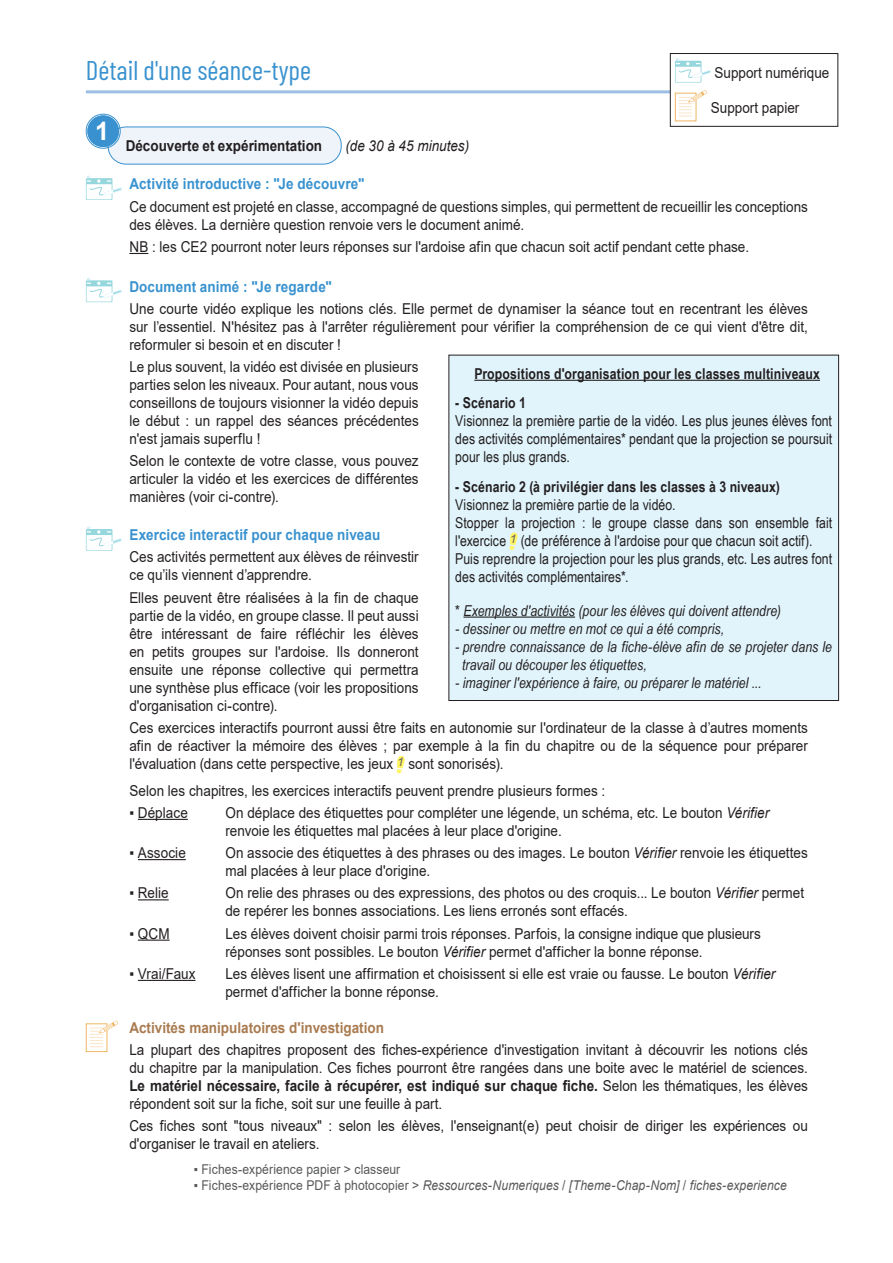
<style>
.page{position:relative;width:893px;height:1263px;background:#fff}
.page>*{position:absolute;margin:0;border:0;box-sizing:border-box;transform-origin:0 0}
.t1{font:27px "Barlow Condensed";color:#3992cf}
.t2{font:700 25.5px "Arial";color:#fff}
.t3{font:15px/18px "Arial";color:#231f20;scale:.9 1}
.t4{font:15px/18px "Arial Narrow";letter-spacing:.005em;color:#231f20;text-align:justify}
.t5{font:italic 15px/18px "Arial Narrow";color:#231f20}
.t6{font:700 15px "Arial Narrow";letter-spacing:.01em;color:#231f20}
.t7{font:700 15px "Arial";letter-spacing:.01em;color:#3992cf;scale:.9 1}
.t8{font:700 15px "Arial";color:#a97b50;scale:.9 1}
.t9{font:700 15px "Arial";color:#231f20;scale:.9 1}
.t10{font:italic 15px "Arial";color:#231f20;scale:.9 1}
.t11{font:italic 13.5px "Arial";letter-spacing:.01em;color:#57585a;scale:.9 1}
.t12{font:13.5px "Arial";letter-spacing:.005em;color:#57585a;scale:.9 1}
.s1{font-style:italic}
.s2{font-weight:700}
.s3{font-style:normal}
</style>
<div class="page">
<svg style="left:129px;top:253px;width:19px;height:1px"></svg>
<hr style="left:138px;top:819px;width:50px;height:1px;background:#231f20">
<hr style="left:138px;top:859px;width:48px;height:1px;background:#231f20">
<hr style="left:138px;top:899px;width:31px;height:1px;background:#231f20">
<hr style="left:138px;top:939px;width:32px;height:2px;background:#231f20">
<hr style="left:138px;top:980px;width:58px;height:1px;background:#231f20">
<div style="left:108px;top:127px;width:233px;height:37px;background:#eff4fa;border-radius:18px"></div>
<div style="left:108px;top:127px;width:234px;height:37px;border:1px solid #3992cf;border-radius:18px"></div>
<div style="left:87px;top:115px;width:32px;height:32px;background:#3992cf;border-radius:50%"></div>
<div style="left:86px;top:114px;width:34px;height:34px;border:1px solid #3992cf;border-radius:50%"></div>
<div style="left:87px;top:115px;width:32px;height:32px;border:2px solid #3992cf;border-radius:50%"></div>
<svg style="left:86px;top:175px;width:36px;height:25px"></svg>
<svg style="left:86px;top:278px;width:36px;height:24px"></svg>
<svg style="left:86px;top:526px;width:36px;height:25px"></svg>
<svg style="left:396px;top:755px;width:9px;height:19px"></svg>
<div style="left:86px;top:1023px;width:21px;height:29px;background:#fff;border:1px solid #f0b663"></div>
<svg style="left:90px;top:1020px;width:28px;height:27px"></svg>
<div style="left:449px;top:355px;width:390px;height:345px;background:#e1f4fc"></div>
<hr style="left:474px;top:380px;width:346px;height:1px;background:#231f20">
<svg style="left:509px;top:532px;width:9px;height:18px"></svg>
<hr style="left:463px;top:616px;width:112px;height:2px;background:#231f20">
<div style="left:448px;top:355px;width:391px;height:346px;border:1px solid #231f20"></div>
<hr style="left:86px;top:90px;width:722px;height:3px;background:#9ebfe4">
<div style="left:670px;top:54px;width:168px;height:72px;background:#fff"></div>
<svg style="left:675px;top:58px;width:36px;height:25px"></svg>
<div style="left:675px;top:93px;width:21px;height:28px;background:#fff;border:1px solid #f0b663"></div>
<svg style="left:679px;top:90px;width:28px;height:27px"></svg>
<div style="left:670px;top:53px;width:168px;height:74px;border:1px solid #231f20"></div>
<h1 class="t1" style="left:86px;top:51px;width:227px">Détail d'une séance-type</h1>
<p class="t3" style="left:714px;top:64px;width:129px">Support numérique</p>
<p class="t3" style="left:711px;top:98px;width:100px">Support papier</p>
<h2 class="t2" style="left:95px;top:114px;width:16px">1</h2>
<p class="t10" style="left:345px;top:136px;width:139px">(de 30 à 45 minutes)</p>
<p class="t7" style="left:129px;top:174px;width:263px">Activité introductive : "Je découvre"</p>
<p class="t3" style="left:129px;top:197px;width:755px">Ce document est projeté en classe, accompagné de questions simples, qui permettent de recueillir les conceptions des élèves. La dernière question renvoie vers le document animé.</p>
<p class="t3" style="left:129px;top:237px;width:690px">NB : les CE2 pourront noter leurs réponses sur l'ardoise afin que chacun soit actif pendant cette phase.</p>
<p class="t7" style="left:129px;top:276px;width:227px">Document animé : "Je regarde"</p>
<p class="t3" style="left:129px;top:299px;width:755px;text-align:justify">Une courte vidéo explique les notions clés. Elle permet de dynamiser la séance tout en recentrant les élèves sur l’essentiel. N'hésitez pas à l'arrêter régulièrement pour vérifier la compréhension de ce qui vient d'être dit, reformuler si besoin et en discuter !</p>
<p class="t3" style="left:129px;top:358px;width:323px;text-align:justify">Le plus souvent, la vidéo est divisée en plusieurs parties selon les niveaux. Pour autant, nous vous conseillons de toujours visionner la vidéo depuis le début : un rappel des séances précédentes n'est jamais superflu !</p>
<p class="t3" style="left:129px;top:452px;width:323px;text-align:justify">Selon le contexte de votre classe, vous pouvez articuler la vidéo et les exercices de différentes manières (voir ci-contre).</p>
<p class="t7" style="left:129px;top:524px;width:280px">Exercice interactif pour chaque niveau</p>
<p class="t3" style="left:129px;top:548px;width:323px">Ces activités permettent aux élèves de réinvestir ce qu’ils viennent d’apprendre.</p>
<p class="t3" style="left:129px;top:588px;width:323px;text-align:justify">Elles peuvent être réalisées à la fin de chaque partie de la vidéo, en groupe classe. Il peut aussi être intéressant de faire réfléchir les élèves en petits groupes sur l'ardoise. Ils donneront ensuite une réponse collective qui permettra une synthèse plus efficace (voir les propositions d'organisation ci-contre).</p>
<p class="t3" style="left:129px;top:719px;width:755px;text-align:justify">Ces exercices interactifs pourront aussi être faits en autonomie sur l'ordinateur de la classe à d’autres moments afin de réactiver la mémoire des élèves ; par exemple à la fin du chapitre ou de la séquence pour préparer l'évaluation (dans cette perspective, les jeux <sup>1</sup> sont sonorisés).</p>
<p class="t3" style="left:129px;top:781px;width:530px">Selon les chapitres, les exercices interactifs peuvent prendre plusieurs formes :</p>
<p class="t3" style="left:129px;top:803px;width:66px">▪ Déplace</p>
<p class="t3" style="left:225px;top:803px;width:606px">On déplace des étiquettes pour compléter une légende, un schéma, etc. Le bouton <span class="s1">Vérifier </span>renvoie les étiquettes mal placées à leur place d'origine.</p>
<p class="t3" style="left:129px;top:844px;width:64px">▪ Associe</p>
<p class="t3" style="left:225px;top:844px;width:649px">On associe des étiquettes à des phrases ou des images. Le bouton <span class="s1">Vérifier</span> renvoie les étiquettes mal placées à leur place d'origine.</p>
<p class="t3" style="left:129px;top:884px;width:45px">▪ Relie</p>
<p class="t3" style="left:225px;top:884px;width:644px">On relie des phrases ou des expressions, des photos ou des croquis... Le bouton <span class="s1">Vérifier</span> permet de repérer les bonnes associations. Les liens erronés sont effacés.</p>
<p class="t3" style="left:129px;top:924px;width:46px">▪ QCM</p>
<p class="t3" style="left:225px;top:924px;width:596px">Les élèves doivent choisir parmi trois réponses. Parfois, la consigne indique que plusieurs réponses sont possibles. Le bouton <span class="s1">Vérifier</span> permet d'afficher la bonne réponse.</p>
<p class="t3" style="left:129px;top:964px;width:75px">▪ Vrai/Faux</p>
<p class="t3" style="left:225px;top:964px;width:613px">Les élèves lisent une affirmation et choisissent si elle est vraie ou fausse. Le bouton <span class="s1">Vérifier </span>permet d'afficher la bonne réponse.</p>
<p class="t8" style="left:129px;top:1017px;width:284px">Activités manipulatoires d'investigation</p>
<p class="t3" style="left:129px;top:1041px;width:755px;text-align:justify">La plupart des chapitres proposent des fiches-expérience d'investigation invitant à découvrir les notions clés du chapitre par la manipulation. Ces fiches pourront être rangées dans une boite avec le matériel de sciences.<br><span class="s2">Le matériel nécessaire, facile à récupérer, est indiqué sur chaque fiche.</span> Selon les thématiques, les élèves répondent soit sur la fiche, soit sur une feuille à part.</p>
<p class="t3" style="left:129px;top:1117px;width:755px">Ces fiches sont "tous niveaux" : selon les élèves, l'enseignant(e) peut choisir de diriger les expériences ou d'organiser le travail en ateliers.</p>
<p class="t12" style="left:194px;top:1160px;width:231px">▪ Fiches-expérience papier &gt; classeur</p>
<p class="t11" style="left:194px;top:1177px;width:660px"><span class="s3">▪ Fiches-expérience PDF à photocopier &gt;</span> Ressources-Numeriques <span class="s3">/</span> [Theme-Chap-Nom] <span class="s3">/</span> fiches-experience</p>
<p class="t9" style="left:126px;top:135px;width:220px">Découverte et expérimentation</p>
<p class="t6" style="left:474px;top:362px;width:347px">Propositions d'organisation pour les classes multiniveaux</p>
<p class="t6" style="left:455px;top:392px;width:72px">- Scénario 1</p>
<p class="t4" style="left:455px;top:411px;width:378px">Visionnez la première partie de la vidéo. Les plus jeunes élèves font des activités complémentaires* pendant que la projection se poursuit pour les plus grands.</p>
<p class="t6" style="left:455px;top:475px;width:326px">- Scénario 2 (à privilégier dans les classes à 3 niveaux)</p>
<p class="t4" style="left:455px;top:495px;width:378px;text-align:left">Visionnez la première partie de la vidéo.<br>Stopper la projection : le groupe classe dans son ensemble fait l'exercice <sup>1</sup> (de préférence à l'ardoise pour que chacun soit actif).<br>Puis reprendre la projection pour les plus grands, etc. Les autres font des activités complémentaires*.</p>
<p class="t5" style="left:455px;top:601px;width:327px"><span class="s3">*</span> Exemples d'activités (pour les élèves qui doivent attendre)</p>
<p class="t5" style="left:455px;top:619px;width:270px">- dessiner ou mettre en mot ce qui a été compris,</p>
<p class="t5" style="left:462px;top:637px;width:371px;text-indent:-7px">- prendre connaissance de la fiche-élève afin de se projeter dans le travail ou découper les étiquettes,</p>
<p class="t5" style="left:455px;top:673px;width:308px">- imaginer l'expérience à faire, ou préparer le matériel ...</p>
</div>
